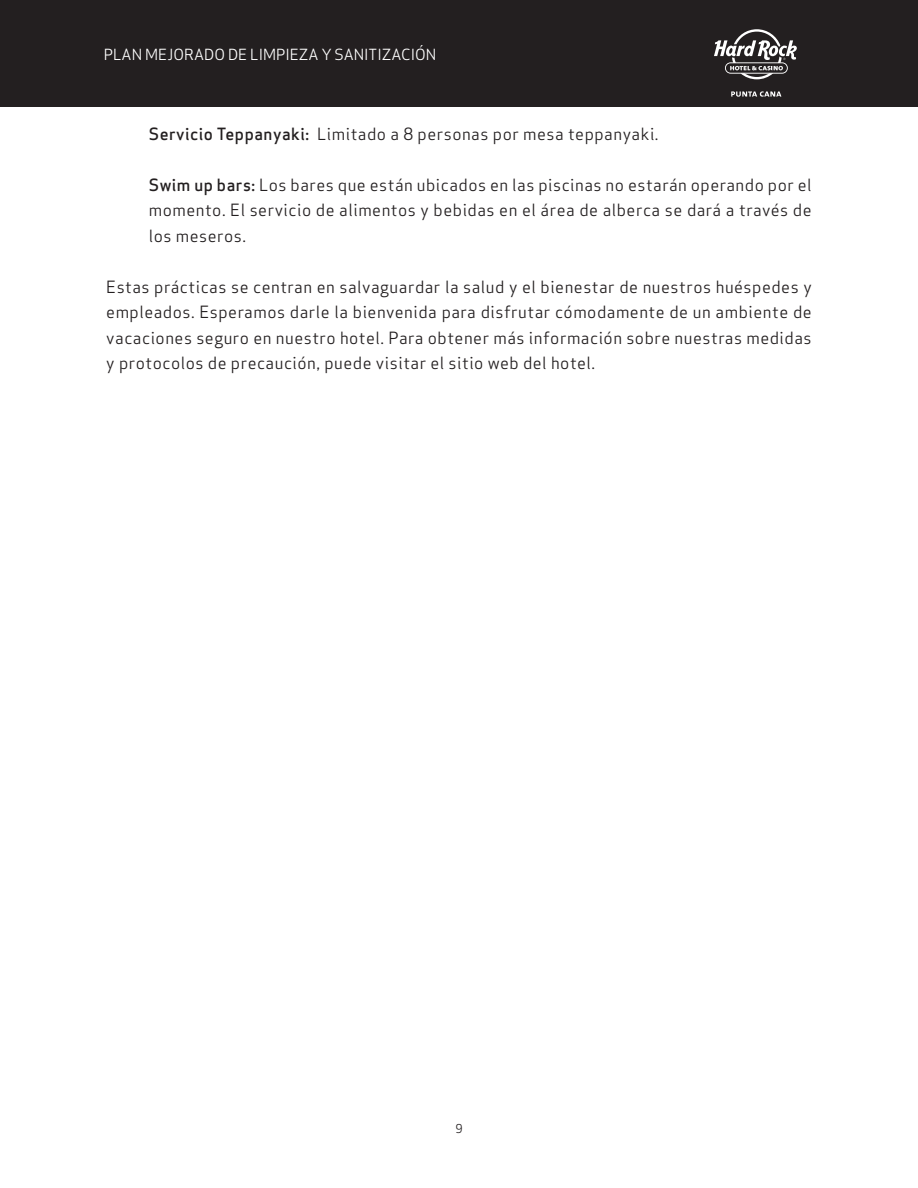
<style>
.page{position:relative;width:918px;height:1188px;background:#fff}
.page>*{position:absolute;margin:0;border:0;box-sizing:border-box;transform-origin:0 0}
.t1{font:16.5px/25.5px "Apex Sans";letter-spacing:.03em;color:#231f20;text-align:justify}
.t2{font:15px "Apex Sans";color:#fff}
.t3{font:12px "Apex Sans";color:#231f20}
.s1{font-weight:500}
</style>
<div class="page">
<div style="left:0;top:0;width:918px;height:106px;background:#231f20"></div>
<svg style="left:714px;top:29px;width:83px;height:50px"></svg>
<svg style="left:731px;top:91px;width:50px;height:5px"></svg>
<p class="t2" style="left:104px;top:42px;width:334px">PLAN MEJORADO DE LIMPIEZA Y SANITIZACIÓN</p>
<p class="t1" style="left:149px;top:120px;width:511px"><span class="s1">Servicio Teppanyaki:</span> Limitado a 8 personas por mesa teppanyaki.</p>
<p class="t1" style="left:149px;top:171px;width:664px"><span class="s1">Swim up bars:</span> Los bares que están ubicados en las piscinas no estarán operando por el momento. El servicio de alimentos y bebidas en el área de alberca se dará a través de los meseros.</p>
<p class="t1" style="left:106px;top:273px;width:707px">Estas prácticas se centran en salvaguardar la salud y el bienestar de nuestros huéspedes y empleados. Esperamos darle la bienvenida para disfrutar cómodamente de un ambiente de vacaciones seguro en nuestro hotel. Para obtener más información sobre nuestras medidas y protocolos de precaución, puede visitar el sitio web del hotel.</p>
<p class="t3" style="left:455px;top:1119px;width:9px">9</p>
</div>
